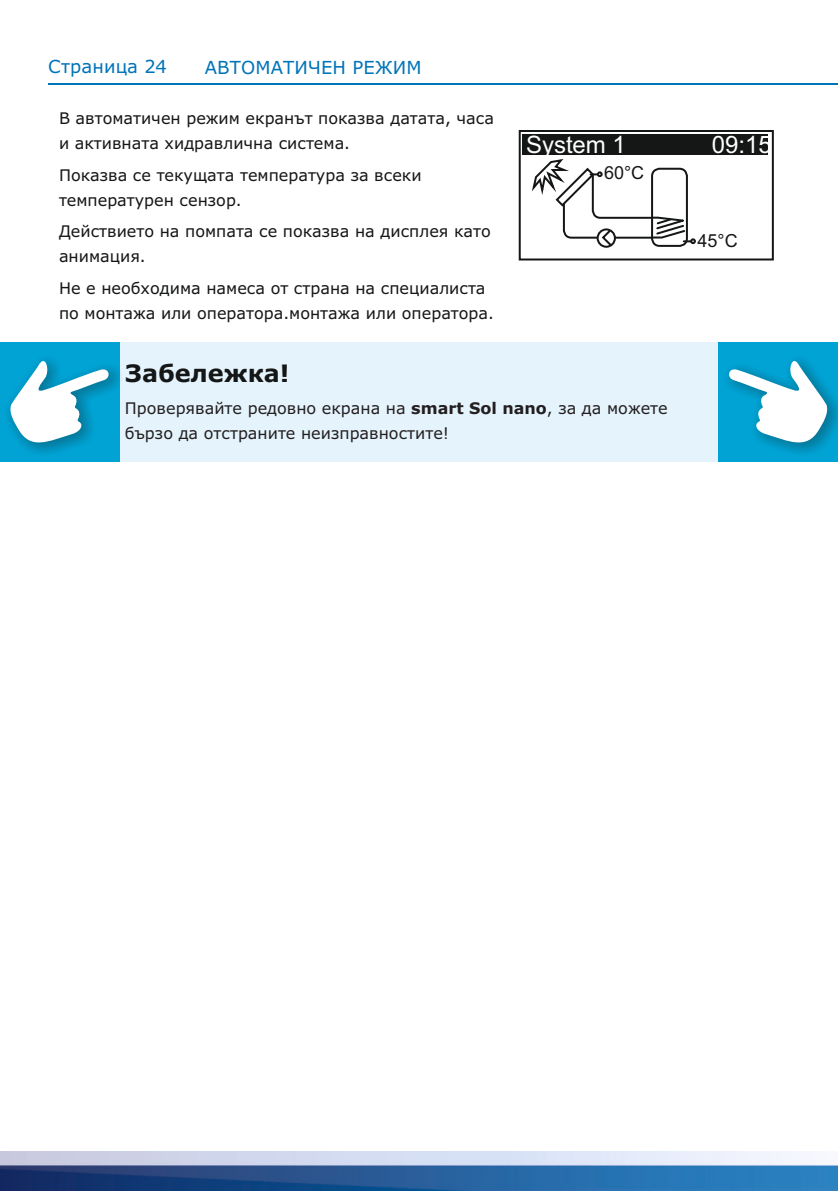
<style>
.page{position:relative;width:838px;height:1191px;background:#fff}
.page>*{position:absolute;margin:0;border:0;box-sizing:border-box;transform-origin:0 0}
.t1{font:24px "Arial";color:#fff}
.t2{font:700 24px "Verdana";color:#151616}
.t3{font:18px "Verdana";letter-spacing:.01em;color:#0074b8}
.t4{font:18px "Arial";color:#151616}
.t5{font:16px/24.8px "Verdana";color:#151616}
.t6{font:16px/24.8px "Verdana";color:#231f20}
.s1{font-weight:700}
</style>
<div class="page">
<hr style="left:48px;top:83px;width:790px;height:1px;background:#0074b8">
<img style="left:0;top:1151px;width:838px;height:39px">
<svg style="left:518px;top:130px;width:256px;height:131px"></svg>
<div style="left:116px;top:342px;width:606px;height:119px;background:#e4f3fc"></div>
<div style="left:719px;top:342px;width:119px;height:119px;background:#00a3d4"></div>
<div style="left:723px;top:354px;width:115px;height:103px;background:#151616;opacity:.33"></div>
<svg style="left:726px;top:354px;width:104px;height:96px"></svg>
<div style="left:0;top:342px;width:119px;height:119px;background:#00a3d4"></div>
<div style="left:4px;top:354px;width:119px;height:103px;background:#151616;opacity:.33"></div>
<svg style="left:8px;top:354px;width:104px;height:96px"></svg>
<p class="t3" style="left:48px;top:59px;width:120px">Страница 24</p>
<p class="t3" style="left:205px;top:60px;width:218px">АВТОМАТИЧЕН РЕЖИМ</p>
<p class="t5" style="left:59px;top:107px;width:437px">В автоматичен режим екранът показва датата, часа и активната хидравлична система.</p>
<p class="t5" style="left:59px;top:164px;width:364px">Показва се текущата температура за всеки температурен сензор.</p>
<p class="t5" style="left:59px;top:220px;width:433px">Действието на помпата се показва на дисплея като анимация.</p>
<p class="t5" style="left:59px;top:277px;width:437px">Не е необходима намеса от страна на специалиста по монтажа или оператора.монтажа или оператора.</p>
<h1 class="t2" style="left:125px;top:363px;width:166px">Забележка!</h1>
<h1 class="t1" style="left:526px;top:136px;width:101px">System 1</h1>
<h1 class="t1" style="left:712px;top:136px;width:62px">09:15</h1>
<p class="t4" style="left:604px;top:166px;width:42px">60°C</p>
<p class="t4" style="left:698px;top:233px;width:42px">45°C</p>
<p class="t6" style="left:125px;top:397px;width:544px">Проверявайте редовно екрана на <span class="s1">smart Sol nano</span>, за да можете бързо да отстраните неизправностите!</p>
</div>
